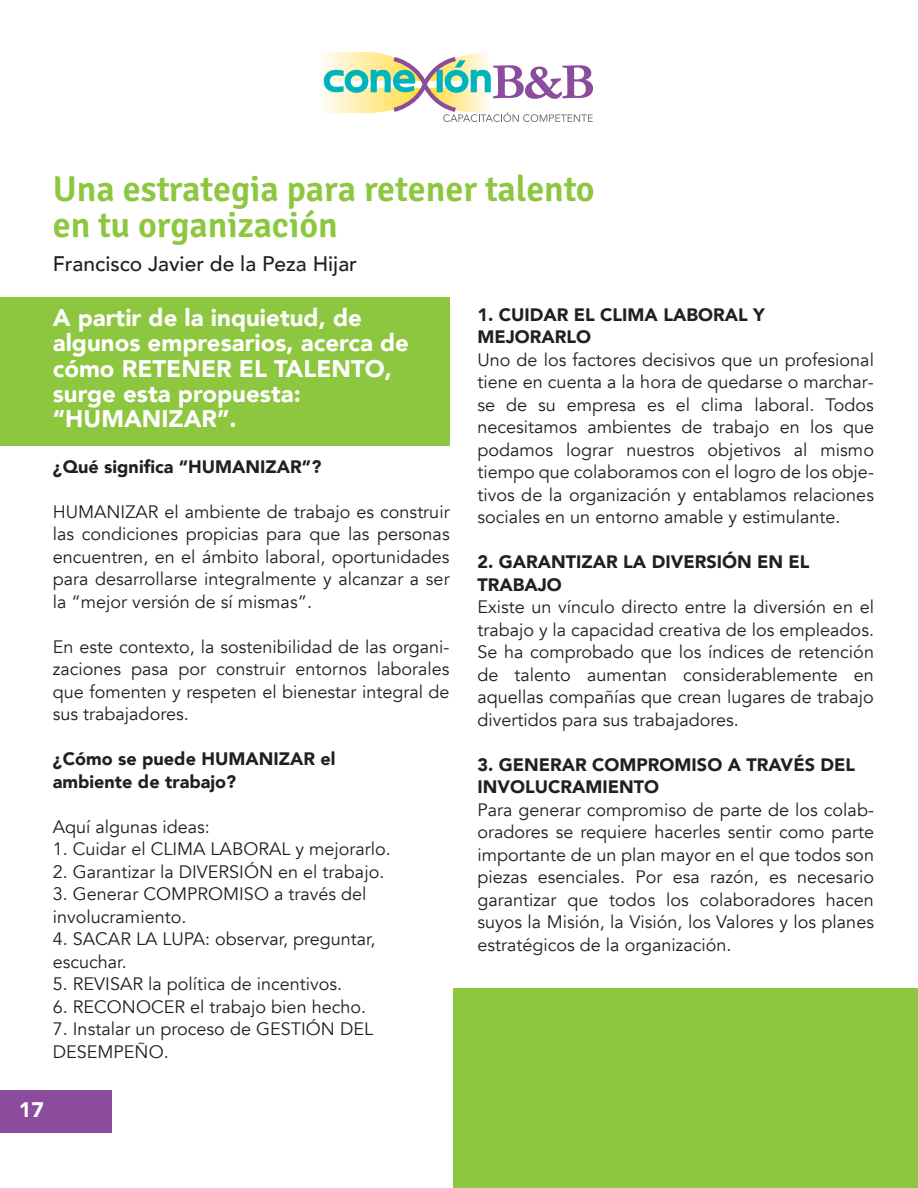
<style>
.page{position:relative;width:918px;height:1188px;background:#fff}
.page>*{position:absolute;margin:0;border:0;box-sizing:border-box;transform-origin:0 0}
.t1{font:600 36px/36px "Signika";color:#8dc63f}
.t2{font:900 24px/25.5px "Avenir";color:#fff}
.t3{font:500 21px "Avenir";color:#231f20}
.t4{font:900 21px "Avenir";color:#fff}
.t5{font:18px/22.5px "Avenir";color:#231f20;text-align:justify}
.t6{font:900 18px/22.5px "Avenir";color:#231f20}
</style>
<div class="page">
<div style="left:0;top:297px;width:450px;height:148px;background:#8dc63f"></div>
<div style="left:454px;top:988px;width:464px;height:200px;background:#8dc63f"></div>
<svg style="left:323px;top:52px;width:270px;height:70px"></svg>
<div style="left:0;top:1090px;width:112px;height:43px;background:#8b4c9e"></div>
<h1 class="t1" style="left:53px;top:168px;width:543px">Una estrategia para retener talento en tu organización</h1>
<p class="t3" style="left:53px;top:245px;width:306px">Francisco Javier de la Peza Hijar</p>
<h2 class="t2" style="left:53px;top:304px;width:358px">A partir de la inquietud, de algunos empresarios, acerca de cómo RETENER EL TALENTO, surge esta propuesta: “HUMANIZAR”.</h2>
<p class="t6" style="left:53px;top:455px;width:270px">¿Qué significa “HUMANIZAR”?</p>
<p class="t5" style="left:53px;top:500px;width:398px">HUMANIZAR el ambiente de trabajo es construir las condiciones propicias para que las personas encuentren, en el ámbito laboral, oportunidades para desarrollarse integralmente y alcanzar a ser la “mejor versión de sí mismas”.</p>
<p class="t5" style="left:53px;top:635px;width:398px">En este contexto, la sostenibilidad de las organi&shy;zaciones pasa por construir entornos laborales que fomenten y respeten el bienestar integral de sus trabajadores.</p>
<p class="t6" style="left:53px;top:747px;width:284px">¿Cómo se puede HUMANIZAR el ambiente de trabajo?</p>
<p class="t5" style="left:53px;top:815px;width:159px">Aquí algunas ideas:</p>
<p class="t5" style="left:53px;top:838px;width:340px">1. Cuidar el CLIMA LABORAL y mejorarlo.</p>
<p class="t5" style="left:53px;top:860px;width:333px">2. Garantizar la DIVERSIÓN en el trabajo.</p>
<p class="t5" style="left:53px;top:883px;width:315px">3. Generar COMPROMISO a través del involucramiento.</p>
<p class="t5" style="left:53px;top:928px;width:324px">4. SACAR LA LUPA: observar, preguntar, escuchar.</p>
<p class="t5" style="left:53px;top:973px;width:291px">5. REVISAR la política de incentivos.</p>
<p class="t5" style="left:53px;top:995px;width:315px">6. RECONOCER el trabajo bien hecho.</p>
<p class="t5" style="left:53px;top:1018px;width:322px">7. Instalar un proceso de GESTIÓN DEL<br>DESEMPEÑO.</p>
<p class="t6" style="left:477px;top:303px;width:289px">1. CUIDAR EL CLIMA LABORAL Y<br>MEJORARLO</p>
<p class="t5" style="left:477px;top:349px;width:398px">Uno de los factores decisivos que un profesional tiene en cuenta a la hora de quedarse o marchar&shy;se de su empresa es el clima laboral. Todos necesitamos ambientes de trabajo en los que podamos lograr nuestros objetivos al mismo tiempo que colaboramos con el logro de los obje&shy;tivos de la organización y entablamos relaciones sociales en un entorno amable y estimulante.</p>
<p class="t6" style="left:477px;top:551px;width:334px">2. GARANTIZAR LA DIVERSIÓN EN EL<br>TRABAJO</p>
<p class="t5" style="left:477px;top:596px;width:398px">Existe un vínculo directo entre la diversión en el trabajo y la capacidad creativa de los empleados.<br>Se ha comprobado que los índices de retención de talento aumentan considerablemente en aquellas compañías que crean lugares de trabajo divertidos para sus trabajadores.</p>
<p class="t6" style="left:477px;top:753px;width:379px">3. GENERAR COMPROMISO A TRAVÉS DEL<br>INVOLUCRAMIENTO</p>
<p class="t5" style="left:477px;top:799px;width:398px">Para generar compromiso de parte de los colab&shy;oradores se requiere hacerles sentir como parte importante de un plan mayor en el que todos son piezas esenciales. Por esa razón, es necesario garantizar que todos los colaboradores hacen suyos la Misión, la Visión, los Valores y los planes estratégicos de la organización.</p>
<p class="t4" style="left:19px;top:1092px;width:26px">17</p>
</div>
